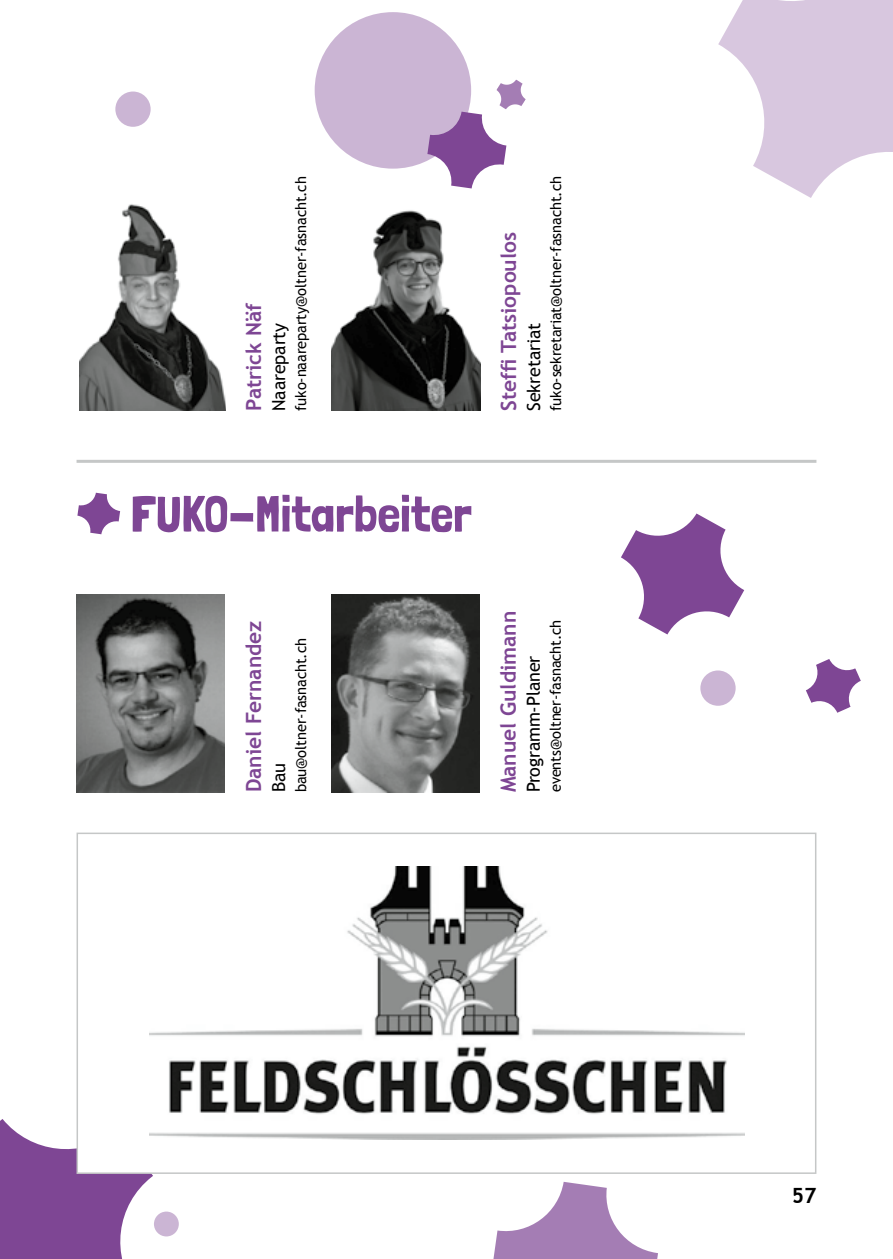
<style>
.page{position:relative;width:893px;height:1259px;background:#fff}
.page>*{position:absolute;margin:0;border:0;box-sizing:border-box;transform-origin:0 0}
.t1{font:51px "Londrina Solid";color:#7e4694}
.t2{font:700 21px "Trebuchet MS";color:#7e4694}
.t3{font:700 21px "Trebuchet MS";color:#000}
.t4{font:18px "Trebuchet MS";letter-spacing:-.01em;color:#000}
.t5{font:15px "Trebuchet MS";letter-spacing:-.01em;color:#000}
</style>
<div class="page">
<svg style="left:493px;top:1182px;width:165px;height:77px"></svg>
<svg style="left:806px;top:659px;width:55px;height:54px"></svg>
<div style="left:700px;top:670px;width:36px;height:36px;background:#cbb5d4;border-radius:50%"></div>
<svg style="left:621px;top:513px;width:123px;height:121px"></svg>
<div style="left:115px;top:91px;width:36px;height:36px;background:#cbb5d4;border-radius:50%"></div>
<svg style="left:0;top:1119px;width:153px;height:140px"></svg>
<div style="left:154px;top:1211px;width:25px;height:25px;background:#cbb5d4;border-radius:50%"></div>
<svg style="left:718px;top:0;width:175px;height:198px"></svg>
<div style="left:315px;top:12px;width:156px;height:157px;background:#cbb5d4;border-radius:50%"></div>
<svg style="left:427px;top:79px;width:99px;height:109px"></svg>
<img style="left:79px;top:204px;width:146px;height:207px">
<img style="left:332px;top:210px;width:148px;height:201px">
<img style="left:77px;top:595px;width:148px;height:197px">
<img style="left:332px;top:594px;width:148px;height:198px">
<svg style="left:77px;top:493px;width:43px;height:41px"></svg>
<hr style="left:77px;top:460px;width:739px;height:3px;background:#c5c7c7">
<div style="left:77px;top:833px;width:739px;height:340px;background:#fff"></div>
<img style="left:149px;top:866px;width:596px;height:273px">
<div style="left:77px;top:832px;width:739px;height:342px;border:2px solid #c5c7c7"></div>
<h2 class="t2" style="left:241px;top:411px;width:110px;rotate:-90deg">Patrick Näf</h2>
<p class="t5" style="left:292px;top:411px;width:236px;rotate:-90deg">fuko-naareparty@oltner-fasnacht.ch</p>
<p class="t4" style="left:268px;top:411px;width:90px;rotate:-90deg">Naareparty</p>
<h2 class="t2" style="left:496px;top:411px;width:180px;rotate:-90deg">Steffi Tatsiopoulos</h2>
<p class="t4" style="left:523px;top:411px;width:89px;rotate:-90deg">Sekretariat</p>
<p class="t5" style="left:547px;top:411px;width:236px;rotate:-90deg">fuko-sekretariat@oltner-fasnacht.ch</p>
<h1 class="t1" style="left:131px;top:484px;width:343px">FUKO-Mitarbeiter</h1>
<h2 class="t2" style="left:241px;top:792px;width:173px;rotate:-90deg">Daniel Fernandez</h2>
<p class="t4" style="left:268px;top:792px;width:31px;rotate:-90deg">Bau</p>
<p class="t5" style="left:292px;top:792px;width:156px;rotate:-90deg">bau@oltner-fasnacht.ch</p>
<h2 class="t2" style="left:495px;top:792px;width:183px;rotate:-90deg">Manuel Guldimann</h2>
<p class="t5" style="left:546px;top:792px;width:174px;rotate:-90deg">events@oltner-fasnacht.ch</p>
<p class="t4" style="left:523px;top:792px;width:138px;rotate:-90deg">Programm-Planer</p>
<h2 class="t3" style="left:792px;top:1182px;width:26px">57</h2>
</div>
